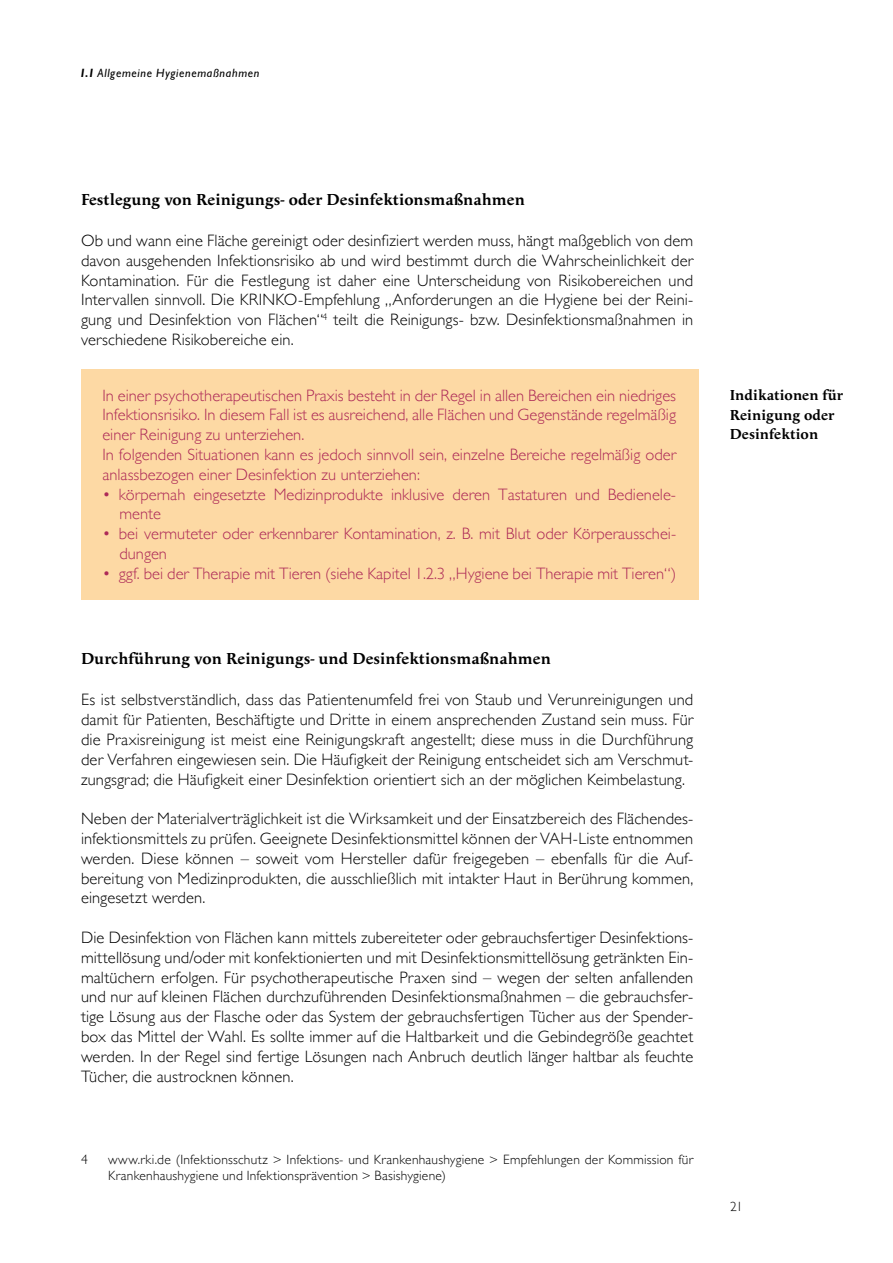
<style>
.page{position:relative;width:893px;height:1263px;background:#fff}
.page>*{position:absolute;margin:0;border:0;box-sizing:border-box;transform-origin:0 0}
.t1{font:300 16.5px/19.8px "Gill Sans";letter-spacing:.005em;color:#000;text-align:justify}
.t2{font:300 16.5px/19.8px "Gill Sans";color:#ad2957}
.t3{font:700 16.5px "Apolline Std";color:#000}
.t4{font:700 15px/19.5px "Apolline Std";color:#000}
.t5{font:300 13.5px/16.2px "Gill Sans";letter-spacing:.015em;color:#000}
.t6{font:italic 12px "Gill Sans";letter-spacing:.055em;color:#000}
.s1{font-weight:700}
</style>
<div class="page">
<div style="left:81px;top:369px;width:617px;height:230px;background:#fdd9a4"></div>
<p class="t6" style="left:81px;top:66px;width:180px"><span class="s1">I.I</span> Allgemeine Hygienemaßnahmen</p>
<p class="t3" style="left:81px;top:189px;width:446px">Festlegung von Reinigungs- oder Desinfektionsmaßnahmen</p>
<p class="t1" style="left:81px;top:230px;width:614px">Ob und wann eine Fläche gereinigt oder desinfiziert werden muss, hängt maßgeblich von dem davon ausgehenden Infektionsrisiko ab und wird bestimmt durch die Wahrscheinlichkeit der Kontamination. Für die Festlegung ist daher eine Unterscheidung von Risikobereichen und Intervallen sinnvoll. Die KRINKO-Empfehlung „Anforderungen an die Hygiene bei der Reini&shy;gung und Desinfektion von Flächen“<sup>4</sup> teilt die Reinigungs- bzw. Desinfektionsmaßnahmen in verschiedene Risikobereiche ein.</p>
<p class="t2" style="left:102px;top:385px;width:575px">In einer psychotherapeutischen Praxis besteht in der Regel in allen Bereichen ein niedriges Infektionsrisiko. In diesem Fall ist es ausreichend, alle Flächen und Gegenstände regelmäßig einer Reinigung zu unterziehen.<br>In folgenden Situationen kann es jedoch sinnvoll sein, einzelne Bereiche regelmäßig oder anlassbezogen einer Desinfektion zu unterziehen:</p>
<p class="t2" style="left:119px;top:484px;width:558px;text-indent:-17px">• körpernah eingesetzte Medizinprodukte inklusive deren Tastaturen und Bedienele&shy;mente</p>
<p class="t2" style="left:119px;top:524px;width:558px;text-indent:-17px">• bei vermuteter oder erkennbarer Kontamination, z. B. mit Blut oder Körperausschei&shy;dungen</p>
<p class="t2" style="left:102px;top:563px;width:575px">• ggf. bei der Therapie mit Tieren (siehe Kapitel 1.2.3 „Hygiene bei Therapie mit Tieren“)</p>
<p class="t3" style="left:81px;top:649px;width:472px">Durchführung von Reinigungs- und Desinfektionsmaßnahmen</p>
<p class="t1" style="left:81px;top:690px;width:614px">Es ist selbstverständlich, dass das Patientenumfeld frei von Staub und Verunreinigungen und damit für Patienten, Beschäftigte und Dritte in einem ansprechenden Zustand sein muss. Für die Praxisreinigung ist meist eine Reinigungskraft angestellt; diese muss in die Durchführung der Verfahren eingewiesen sein. Die Häufigkeit der Reinigung entscheidet sich am Verschmut&shy;zungsgrad; die Häufigkeit einer Desinfektion orientiert sich an der möglichen Keimbelastung.</p>
<p class="t1" style="left:81px;top:808px;width:614px">Neben der Materialverträglichkeit ist die Wirksamkeit und der Einsatzbereich des Flächendes&shy;infektionsmittels zu prüfen. Geeignete Desinfektionsmittel können der VAH-Liste entnommen werden. Diese können – soweit vom Hersteller dafür freigegeben – ebenfalls für die Auf&shy;bereitung von Medizinprodukten, die ausschließlich mit intakter Haut in Berührung kommen, eingesetzt werden.</p>
<p class="t1" style="left:81px;top:927px;width:614px">Die Desinfektion von Flächen kann mittels zubereiteter oder gebrauchsfertiger Desinfektions&shy;mittellösung und/oder mit konfektionierten und mit Desinfektionsmittellösung getränkten Ein&shy;maltüchern erfolgen. Für psychotherapeutische Praxen sind – wegen der selten anfallenden und nur auf kleinen Flächen durchzuführenden Desinfektionsmaßnahmen – die gebrauchsfer&shy;tige Lösung aus der Flasche oder das System der gebrauchsfertigen Tücher aus der Spender&shy;box das Mittel der Wahl. Es sollte immer auf die Haltbarkeit und die Gebindegröße geachtet werden. In der Regel sind fertige Lösungen nach Anbruch deutlich länger haltbar als feuchte Tücher, die austrocknen können.</p>
<p class="t5" style="left:81px;top:1151px;width:8px">4</p>
<p class="t5" style="left:108px;top:1151px;width:587px">www.rki.de (Infektionsschutz &gt; Infektions- und Krankenhaushygiene &gt; Empfehlungen der Kommission für<br>Krankenhaushygiene und Infektionsprävention &gt; Basishygiene)</p>
<p class="t4" style="left:730px;top:386px;width:115px">Indikationen für<br>Reinigung oder<br>Desinfektion</p>
<p class="t5" style="left:730px;top:1198px;width:14px">21</p>
</div>
